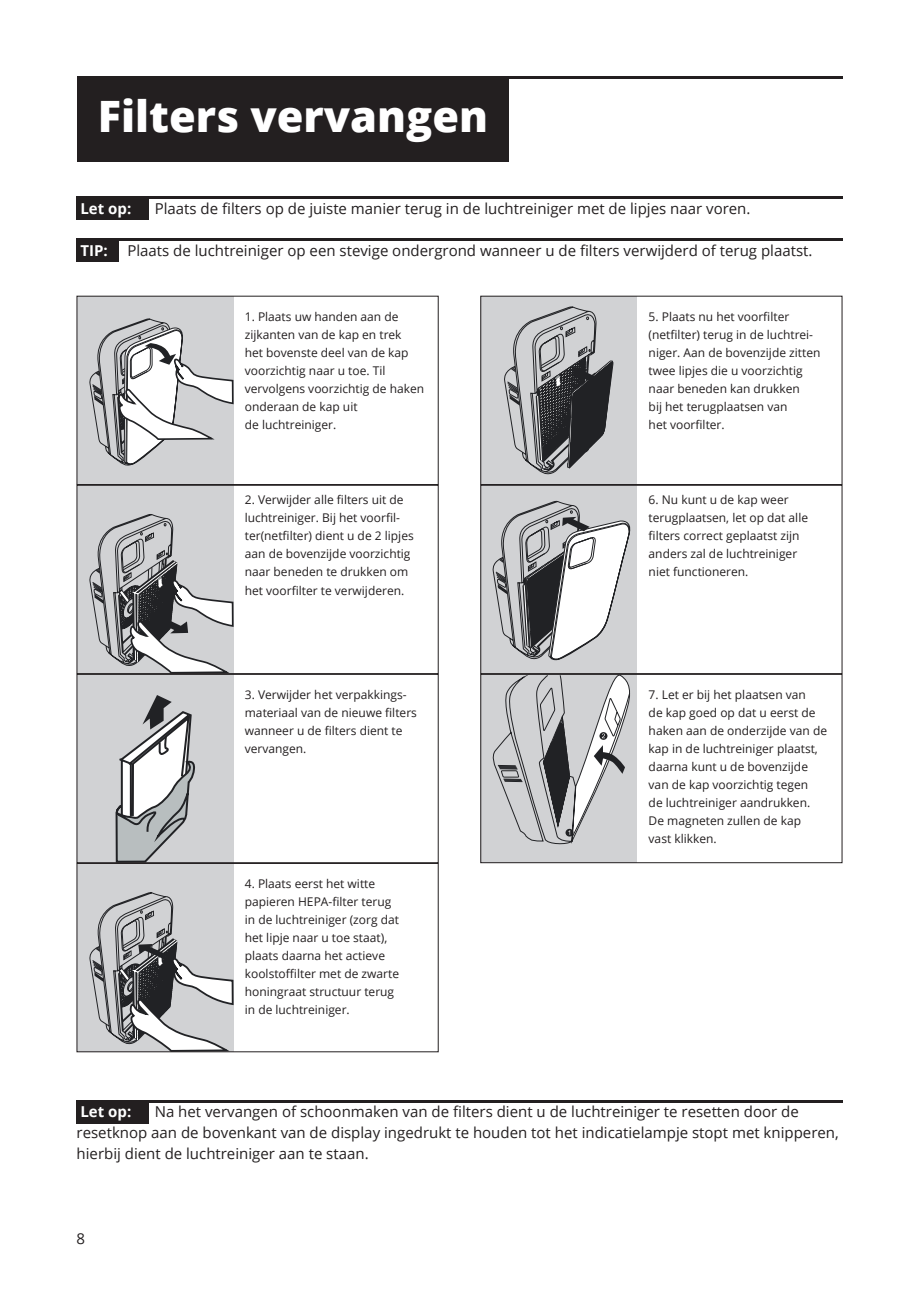
<style>
.page{position:relative;width:919px;height:1289px;background:#fff}
.page>*{position:absolute;margin:0;border:0;box-sizing:border-box;transform-origin:0 0}
.t1{font:800 43.2px "Open Sans";color:#fff}
.t2{font:15px/21px "Open Sans";color:#231f20}
.t3{font:700 15px "Open Sans";color:#fff}
.t4{font:12px/18px "Open Sans";color:#231f20}
</style>
<div class="page">
<div style="left:77px;top:296px;width:156px;height:188px;background:#d1d2d4"></div>
<div style="left:480px;top:296px;width:157px;height:188px;background:#d1d2d4"></div>
<div style="left:77px;top:485px;width:156px;height:188px;background:#d1d2d4"></div>
<div style="left:480px;top:485px;width:157px;height:188px;background:#d1d2d4"></div>
<div style="left:77px;top:674px;width:156px;height:188px;background:#d1d2d4"></div>
<div style="left:480px;top:674px;width:157px;height:188px;background:#d1d2d4"></div>
<div style="left:77px;top:863px;width:156px;height:188px;background:#d1d2d4"></div>
<div style="left:77px;top:238px;width:42px;height:23px;background:#231f20"></div>
<div style="left:77px;top:196px;width:72px;height:24px;background:#231f20"></div>
<div style="left:77px;top:1100px;width:72px;height:23px;background:#231f20"></div>
<hr style="left:77px;top:238px;width:765px;height:2px;background:#231f20">
<hr style="left:77px;top:196px;width:765px;height:2px;background:#231f20">
<hr style="left:77px;top:1100px;width:765px;height:2px;background:#231f20">
<div style="left:77px;top:77px;width:431px;height:84px;background:#231f20"></div>
<hr style="left:77px;top:77px;width:765px;height:2px;background:#231f20">
<svg style="left:89px;top:240px;width:145px;height:226px"></svg>
<svg style="left:89px;top:513px;width:145px;height:159px"></svg>
<svg style="left:115px;top:695px;width:80px;height:166px"></svg>
<svg style="left:89px;top:891px;width:145px;height:159px"></svg>
<svg style="left:492px;top:676px;width:138px;height:169px"></svg>
<svg style="left:504px;top:306px;width:109px;height:169px"></svg>
<div style="left:77px;top:296px;width:361px;height:189px;border:1px solid #231f20"></div>
<div style="left:480px;top:296px;width:362px;height:189px;border:1px solid #231f20"></div>
<div style="left:77px;top:485px;width:361px;height:189px;border:1px solid #231f20"></div>
<div style="left:480px;top:485px;width:362px;height:189px;border:1px solid #231f20"></div>
<div style="left:77px;top:674px;width:361px;height:189px;border:1px solid #231f20"></div>
<div style="left:480px;top:674px;width:362px;height:189px;border:1px solid #231f20"></div>
<div style="left:77px;top:863px;width:361px;height:189px;border:1px solid #231f20"></div>
<svg style="left:492px;top:500px;width:139px;height:161px"></svg>
<h1 class="t1" style="left:98px;top:98px;width:392px">Filters vervangen</h1>
<p class="t3" style="left:80px;top:202px;width:52px">Let op:</p>
<p class="t2" style="left:155px;top:197px;width:597px">Plaats de filters op de juiste manier terug in de luchtreiniger met de lipjes naar voren.</p>
<p class="t3" style="left:80px;top:244px;width:29px">TIP:</p>
<p class="t2" style="left:127px;top:239px;width:686px">Plaats de luchtreiniger op een stevige ondergrond wanneer u de filters verwijderd of terug plaatst.</p>
<p class="t4" style="left:245px;top:308px;width:181px">1. Plaats uw handen aan de zijkanten van de kap en trek<br>het bovenste deel van de kap voorzichtig naar u toe. Til vervolgens voorzichtig de haken onderaan de kap uit<br>de luchtreiniger.</p>
<p class="t4" style="left:648px;top:307px;width:173px">5. Plaats nu het voorfilter (netfilter) terug in de luchtrei&shy;niger. Aan de bovenzijde zitten twee lipjes die u voorzichtig naar beneden kan drukken<br>bij het terugplaatsen van<br>het voorfilter.</p>
<p class="t4" style="left:245px;top:491px;width:170px">2. Verwijder alle filters uit de luchtreiniger. Bij het voorfil&shy;ter(netfilter) dient u de 2 lipjes aan de bovenzijde voorzichtig naar beneden te drukken om het voorfilter te verwijderen.</p>
<p class="t4" style="left:648px;top:492px;width:161px">6. Nu kunt u de kap weer terugplaatsen, let op dat alle filters correct geplaatst zijn anders zal de luchtreiniger niet functioneren.</p>
<p class="t4" style="left:245px;top:686px;width:174px">3. Verwijder het verpakkings&shy;materiaal van de nieuwe filters wanneer u de filters dient te vervangen.</p>
<p class="t4" style="left:648px;top:686px;width:180px">7. Let er bij het plaatsen van<br>de kap goed op dat u eerst de haken aan de onderzijde van de kap in de luchtreiniger plaatst, daarna kunt u de bovenzijde van de kap voorzichtig tegen<br>de luchtreiniger aandrukken.<br>De magneten zullen de kap<br>vast klikken.</p>
<p class="t4" style="left:245px;top:875px;width:156px">4. Plaats eerst het witte papieren HEPA-filter terug in de luchtreiniger (zorg dat het lipje naar u toe staat), plaats daarna het actieve koolstoffilter met de zwarte honingraat structuur terug in de luchtreiniger.</p>
<p class="t2" style="left:77px;top:1100px;width:763px;text-indent:78px">Na het vervangen of schoonmaken van de filters dient u de luchtreiniger te resetten door de resetknop aan de bovenkant van de display ingedrukt te houden tot het indicatielampje stopt met knipperen, hierbij dient de luchtreiniger aan te staan.</p>
<p class="t3" style="left:80px;top:1105px;width:52px">Let op:</p>
<p class="t2" style="left:77px;top:1229px;width:10px">8</p>
</div>
